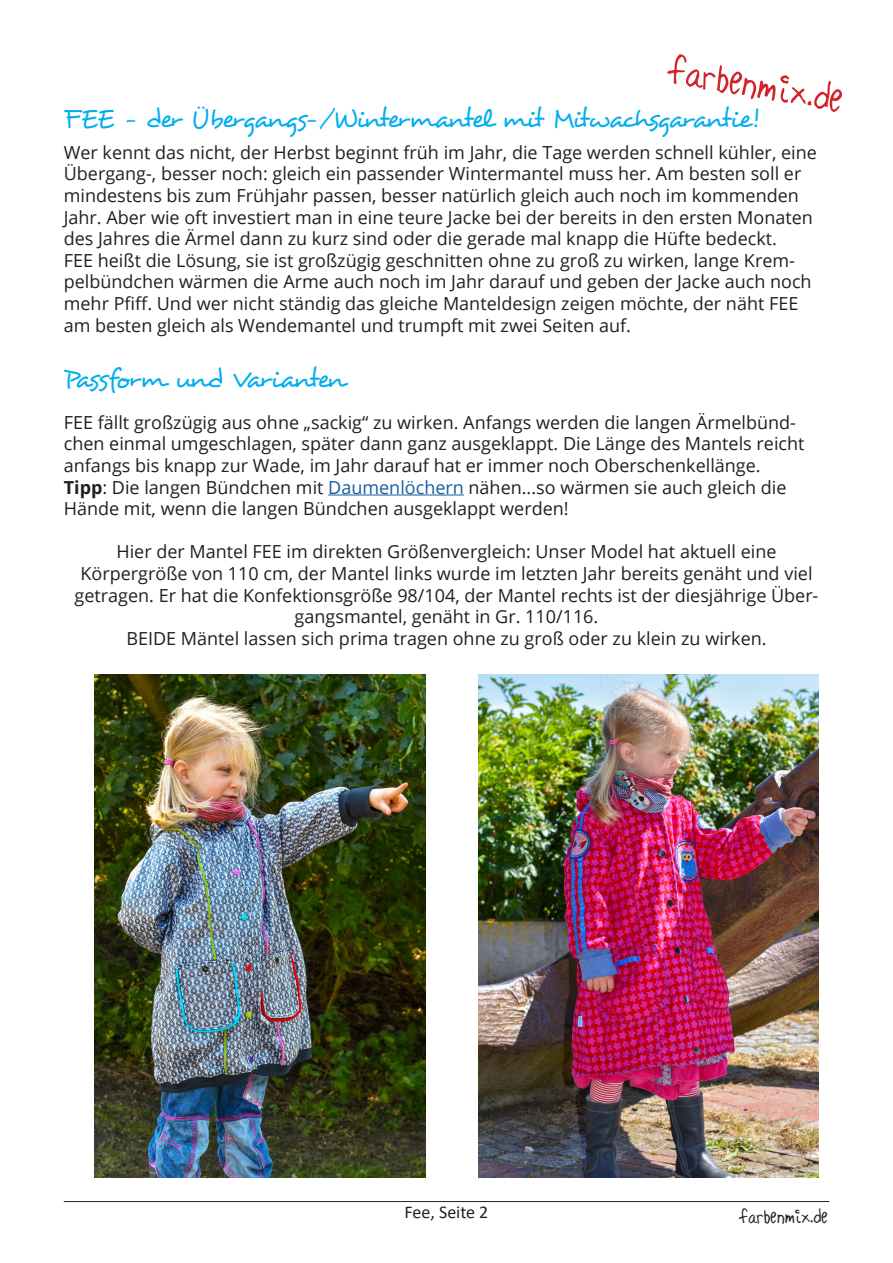
<style>
.page{position:relative;width:893px;height:1263px;background:#fff}
.page>*{position:absolute;margin:0;border:0;box-sizing:border-box;transform-origin:0 0}
.t1{font:45px "Hilde Sharpie";color:#d1232a}
.t2{font:27px "Desyrel";letter-spacing:-.095em;color:#00aeef}
.t3{font:22.5px "Hilde Sharpie";color:#231f20}
.t4{font:18px/21.6px "Open Sans";color:#231f20}
.t5{font:18px "Calibri";color:#231f20}
.s1{font-weight:700}
.s2{color:#175d9e}
</style>
<div class="page">
<hr style="left:64px;top:1201px;width:765px;height:1px;background:#231f20">
<hr style="left:328px;top:495px;width:136px;height:1px;background:#175d9e">
<img style="left:479px;top:675px;width:339px;height:503px">
<img style="left:94px;top:675px;width:331px;height:503px">
<p class="t1" style="left:675px;top:40px;width:177px;rotate:10deg">farbenmix.de</p>
<p class="t2" style="left:64px;top:103px;width:697px">FEE - der Übergangs-/Wintermantel mit Mitwachsgarantie!</p>
<p class="t4" style="left:64px;top:141px;width:755px">Wer kennt das nicht, der Herbst beginnt früh im Jahr, die Tage werden schnell kühler, eine Übergang-, besser noch: gleich ein passender Wintermantel muss her. Am besten soll er mindestens bis zum Frühjahr passen, besser natürlich gleich auch noch im kommenden Jahr. Aber wie oft investiert man in eine teure Jacke bei der bereits in den ersten Monaten des Jahres die Ärmel dann zu kurz sind oder die gerade mal knapp die Hüfte bedeckt.<br>FEE heißt die Lösung, sie ist großzügig geschnitten ohne zu groß zu wirken, lange Krem&shy;pelbündchen wärmen die Arme auch noch im Jahr darauf und geben der Jacke auch noch mehr Pfiff. Und wer nicht ständig das gleiche Manteldesign zeigen möchte, der näht FEE am besten gleich als Wendemantel und trumpft mit zwei Seiten auf.</p>
<p class="t2" style="left:64px;top:362px;width:283px">Passform und Varianten</p>
<p class="t4" style="left:64px;top:411px;width:742px">FEE fällt großzügig aus ohne „sackig“ zu wirken. Anfangs werden die langen Ärmelbünd&shy;chen einmal umgeschlagen, später dann ganz ausgeklappt. Die Länge des Mantels reicht anfangs bis knapp zur Wade, im Jahr darauf hat er immer noch Oberschenkellänge.<br><span class="s1">Tipp</span>: Die langen Bündchen mit <span class="s2">Daumenlöchern</span> nähen...so wärmen sie auch gleich die Hände mit, wenn die langen Bündchen ausgeklappt werden!</p>
<p class="t4" style="left:116px;top:541px;width:662px">Hier der Mantel FEE im direkten Größenvergleich: Unser Model hat aktuell eine</p>
<p class="t4" style="left:75px;top:562px;width:745px;text-align:center">Körpergröße von 110 cm, der Mantel links wurde im letzten Jahr bereits genäht und viel getragen. Er hat die Konfektionsgröße 98/104, der Mantel rechts ist der diesjährige Über&shy;gangsmantel, genäht in Gr. 110/116.</p>
<p class="t4" style="left:126px;top:627px;width:642px">BEIDE Mäntel lassen sich prima tragen ohne zu groß oder zu klein zu wirken.</p>
<p class="t5" style="left:405px;top:1200px;width:85px">Fee, Seite 2</p>
<p class="t3" style="left:740px;top:1201px;width:89px">farbenmix.de</p>
</div>
